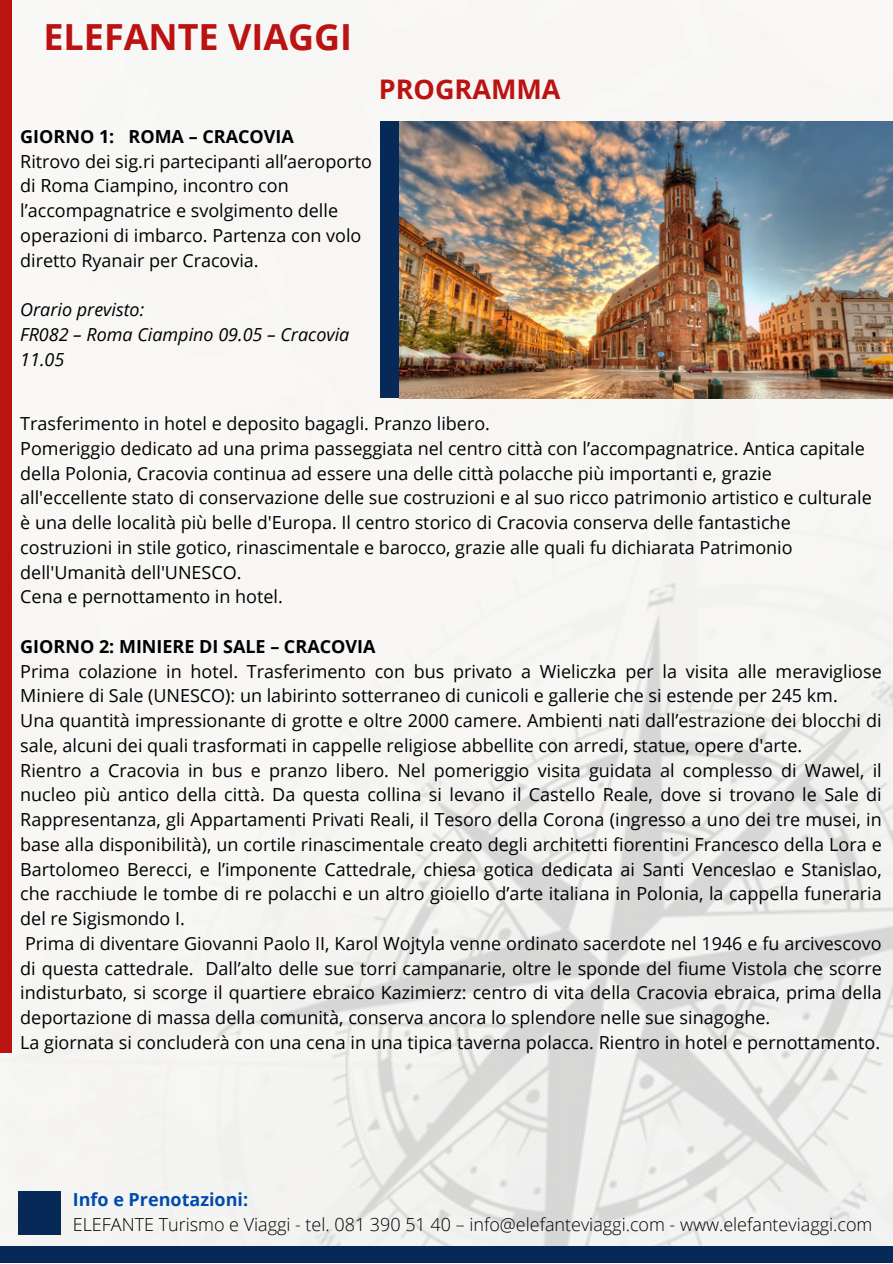
<style>
.page{position:relative;width:893px;height:1264px;background:#fff}
.page>*{position:absolute;margin:0;border:0;box-sizing:border-box;transform-origin:0 0}
.t1{font:700 36px "Open Sans";color:#bb1212}
.t2{font:700 27px "Open Sans";color:#bb1212}
.t3{font:18px/24.8px "Open Sans";color:#000}
.t4{font:300 18px "Open Sans";color:#000}
.t5{font:italic 18px/24.8px "Open Sans";color:#000}
.t6{font:700 18px "Open Sans";color:#000}
.t7{font:700 18px "Open Sans";color:#004aad}
</style>
<div class="page">
<img style="left:0;top:0;width:892px;height:1245px">
<div style="left:0;top:0;width:11px;height:1052px;background:#bb1212"></div>
<div style="left:19px;top:1190px;width:42px;height:44px;background:#072957"></div>
<div style="left:0;top:1245px;width:892px;height:17px;background:#072957"></div>
<div style="left:380px;top:122px;width:57px;height:276px;background:#072957"></div>
<img style="left:400px;top:122px;width:492px;height:276px">
<p class="t1" style="left:43px;top:11px;width:310px">ELEFANTE VIAGGI</p>
<p class="t2" style="left:379px;top:70px;width:183px">PROGRAMMA</p>
<p class="t6" style="left:20px;top:124px;width:275px">GIORNO 1: ROMA – CRACOVIA</p>
<p class="t3" style="left:20px;top:148px;width:353px">Ritrovo dei sig.ri partecipanti all’aeroporto di Roma Ciampino, incontro con l’accompagnatrice e svolgimento delle operazioni di imbarco. Partenza con volo diretto Ryanair per Cracovia.</p>
<p class="t5" style="left:20px;top:297px;width:125px">Orario previsto:</p>
<p class="t5" style="left:20px;top:321px;width:330px">FR082 – Roma Ciampino 09.05 – Cracovia<br>11.05</p>
<p class="t3" style="left:20px;top:411px;width:471px">Trasferimento in hotel e deposito bagagli. Pranzo libero.</p>
<p class="t3" style="left:20px;top:435px;width:853px">Pomeriggio dedicato ad una prima passeggiata nel centro città con l’accompagnatrice. Antica capitale della Polonia, Cracovia continua ad essere una delle città polacche più importanti e, grazie all'eccellente stato di conservazione delle sue costruzioni e al suo ricco patrimonio artistico e culturale è una delle località più belle d'Europa. Il centro storico di Cracovia conserva delle fantastiche costruzioni in stile gotico, rinascimentale e barocco, grazie alle quali fu dichiarata Patrimonio dell'Umanità dell'UNESCO.</p>
<p class="t3" style="left:20px;top:584px;width:264px">Cena e pernottamento in hotel.</p>
<p class="t6" style="left:20px;top:633px;width:357px">GIORNO 2: MINIERE DI SALE – CRACOVIA</p>
<p class="t3" style="left:20px;top:658px;width:862px">Prima colazione in hotel. Trasferimento con bus privato a Wieliczka per la visita alle meravigliose<br>Miniere di Sale (UNESCO): un labirinto sotterraneo di cunicoli e gallerie che si estende per 245 km.</p>
<p class="t3" style="left:20px;top:707px;width:863px">Una quantità impressionante di grotte e oltre 2000 camere. Ambienti nati dall’estrazione dei blocchi di sale, alcuni dei quali trasformati in cappelle religiose abbellite con arredi, statue, opere d'arte.</p>
<p class="t3" style="left:20px;top:757px;width:863px;text-align:justify">Rientro a Cracovia in bus e pranzo libero. Nel pomeriggio visita guidata al complesso di Wawel, il nucleo più antico della città. Da questa collina si levano il Castello Reale, dove si trovano le Sale di Rappresentanza, gli Appartamenti Privati Reali, il Tesoro della Corona (ingresso a uno dei tre musei, in base alla disponibilità), un cortile rinascimentale creato degli architetti fiorentini Francesco della Lora e Bartolomeo Berecci, e l’imponente Cattedrale, chiesa gotica dedicata ai Santi Venceslao e Stanislao, che racchiude le tombe di re polacchi e un altro gioiello d’arte italiana in Polonia, la cappella funeraria del re Sigismondo I.</p>
<p class="t3" style="left:20px;top:930px;width:863px;text-align:justify">Prima di diventare Giovanni Paolo II, Karol Wojtyla venne ordinato sacerdote nel 1946 e fu arcivescovo di questa cattedrale. Dall’alto delle sue torri campanarie, oltre le sponde del fiume Vistola che scorre indisturbato, si scorge il quartiere ebraico Kazimierz: centro di vita della Cracovia ebraica, prima della deportazione di massa della comunità, conserva ancora lo splendore nelle sue sinagoghe.</p>
<p class="t3" style="left:20px;top:1029px;width:861px">La giornata si concluderà con una cena in una tipica taverna polacca. Rientro in hotel e pernottamento.</p>
<p class="t7" style="left:73px;top:1186px;width:177px">Info e Prenotazioni:</p>
<p class="t4" style="left:73px;top:1211px;width:801px">ELEFANTE Turismo e Viaggi - tel. 081 390 51 40 – info@elefanteviaggi.com - www.elefanteviaggi.com</p>
</div>
